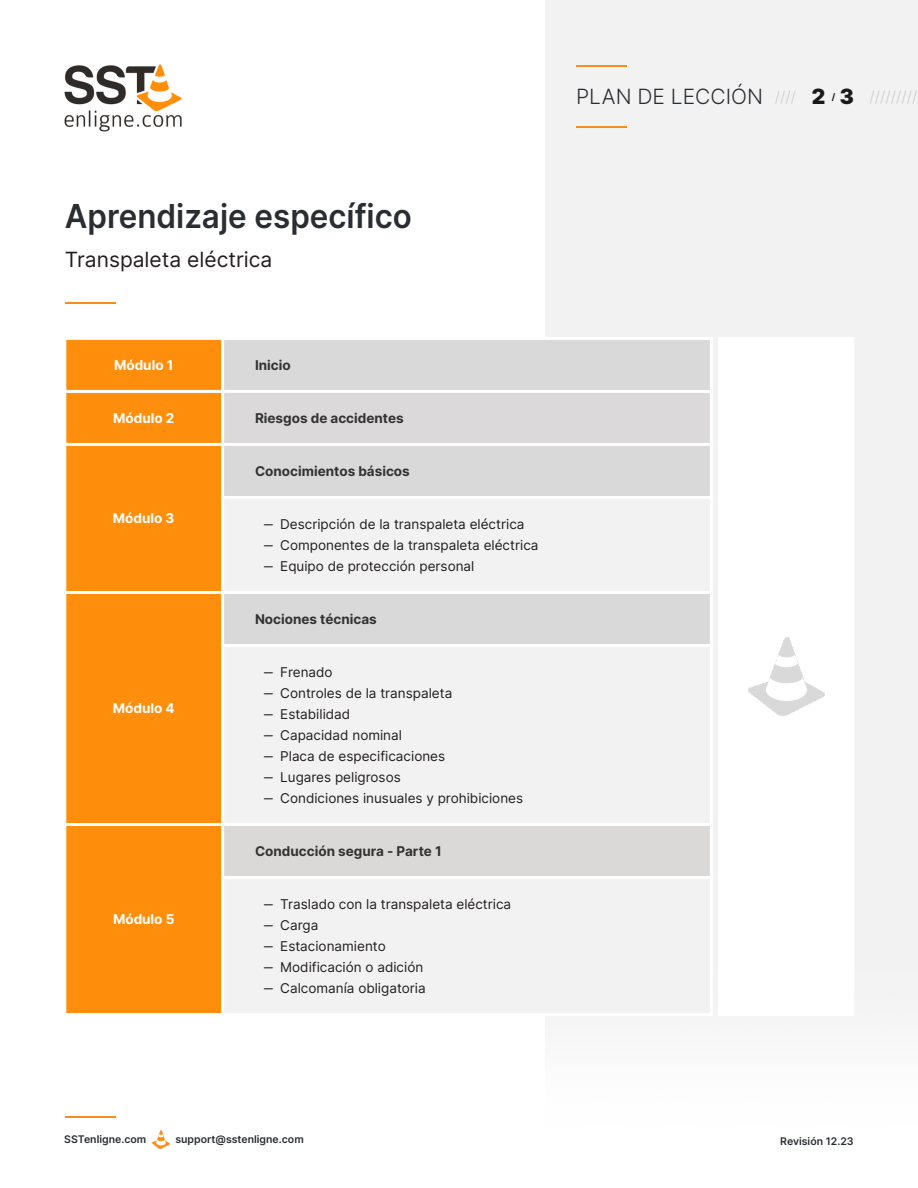
<style>
.page{position:relative;width:918px;height:1188px;background:#fff}
.page>*{position:absolute;margin:0;border:0;box-sizing:border-box;transform-origin:0 0}
.t1{font:600 33px "Inter";color:#2a2d32;scale:.95 1}
.t2{font:21px "Inter";color:#231f20}
.t3{font:300 21px "Inter";color:#2a2d32}
.t4{font:300 15px "Inter";color:#ccc}
.t5{font:13.5px/21px "Inter";color:#231f20}
.t6{font:700 13.5px "Inter";color:#333}
.t7{font:700 13.5px "Inter";color:#fff}
.t8{font:600 10.5px "Inter";color:#2a2d32}
.t9{font:700 9px "Inter";color:#1a1a1a}
.s1{font-size:15px;color:#ccc}
.s2{font-weight:900;color:#1a1a1a}
.s3{font-weight:900;font-size:21px;color:#1a1a1a}
</style>
<div class="page">
<div style="left:545px;top:0;width:373px;height:1016px;background:#f2f2f2"></div>
<hr style="left:576px;top:65px;width:50px;height:1px;background:#f78d1e">
<hr style="left:576px;top:126px;width:50px;height:1px;background:#f78d1e">
<img style="left:64px;top:64px;width:118px;height:68px">
<hr style="left:65px;top:1116px;width:50px;height:1px;background:#f78d1e">
<img style="left:152px;top:1131px;width:18px;height:17px">
<div style="left:718px;top:337px;width:136px;height:679px;background:#fff"></div>
<hr style="left:65px;top:302px;width:50px;height:2px;background:#f78d1e">
<div style="left:65px;top:338px;width:158px;height:677px;background:#ff8e0c"></div>
<div style="left:224px;top:340px;width:486px;height:156px;background:#d9d9d9"></div>
<div style="left:223px;top:391px;width:488px;height:53px;background:#dbd9d9"></div>
<svg style="left:224px;top:499px;width:486px;height:324px;fill:#f2f2f2"></svg>
<div style="left:223px;top:825px;width:488px;height:53px;background:#dbd9d8"></div>
<div style="left:223px;top:878px;width:488px;height:137px;background:#f2f2f2"></div>
<hr style="left:63px;top:338px;width:3px;height:677px;background:#fff">
<hr style="left:221px;top:338px;width:3px;height:677px;background:#fff">
<hr style="left:710px;top:338px;width:3px;height:677px;background:#fff">
<hr style="left:65px;top:337px;width:646px;height:3px;background:#fff">
<hr style="left:65px;top:390px;width:646px;height:3px;background:#fff">
<hr style="left:65px;top:443px;width:646px;height:3px;background:#fff">
<hr style="left:223px;top:496px;width:488px;height:3px;background:#fff">
<hr style="left:65px;top:591px;width:646px;height:3px;background:#fff">
<hr style="left:223px;top:644px;width:488px;height:3px;background:#fff">
<hr style="left:65px;top:823px;width:646px;height:3px;background:#fff">
<hr style="left:223px;top:876px;width:488px;height:3px;background:#fff">
<hr style="left:65px;top:1013px;width:646px;height:3px;background:#fff">
<img style="left:748px;top:638px;width:76px;height:77px">
<h1 class="t1" style="left:65px;top:196px;width:367px">Aprendizaje específico</h1>
<h2 class="t2" style="left:65px;top:247px;width:209px">Transpaleta eléctrica</h2>
<p class="t7" style="left:114px;top:357px;width:61px">Módulo 1</p>
<p class="t6" style="left:255px;top:357px;width:37px">Inicio</p>
<p class="t7" style="left:113px;top:410px;width:63px">Módulo 2</p>
<p class="t6" style="left:255px;top:410px;width:150px">Riesgos de accidentes</p>
<p class="t7" style="left:113px;top:510px;width:63px">Módulo 3</p>
<p class="t7" style="left:113px;top:700px;width:63px">Módulo 4</p>
<p class="t7" style="left:113px;top:911px;width:63px">Módulo 5</p>
<p class="t6" style="left:255px;top:463px;width:156px">Conocimientos básicos</p>
<p class="t5" style="left:264px;top:513px;width:276px">‒ Descripción de la transpaleta eléctrica<br>‒ Componentes de la transpaleta eléctrica ‒ Equipo de protección personal</p>
<p class="t6" style="left:255px;top:611px;width:123px">Nociones técnicas</p>
<p class="t5" style="left:264px;top:661px;width:261px">‒ Frenado<br>‒ Controles de la transpaleta<br>‒ Estabilidad<br>‒ Capacidad nominal<br>‒ Placa de especificaciones<br>‒ Lugares peligrosos<br>‒ Condiciones inusuales y prohibiciones</p>
<p class="t6" style="left:255px;top:843px;width:188px">Conducción segura - Parte 1</p>
<p class="t5" style="left:264px;top:894px;width:249px">‒ Traslado con la transpaleta eléctrica ‒ Carga<br>‒ Estacionamiento<br>‒ Modificación o adición<br>‒ Calcomanía obligatoria</p>
<h2 class="t3" style="left:576px;top:84px;width:251px">PLAN DE LECCIÓN <span class="s1">////</span> <span class="s2">2</span></h2>
<p class="t9" style="left:832px;top:91px;width:5px">/</p>
<p class="t4" style="left:840px;top:88px;width:79px"><span class="s3">3</span> /////////</p>
<p class="t8" style="left:64px;top:1132px;width:83px">SSTenligne.com</p>
<p class="t8" style="left:175px;top:1132px;width:130px">support@sstenligne.com</p>
<p class="t8" style="left:780px;top:1135px;width:75px">Revisión 12.23</p>
</div>
